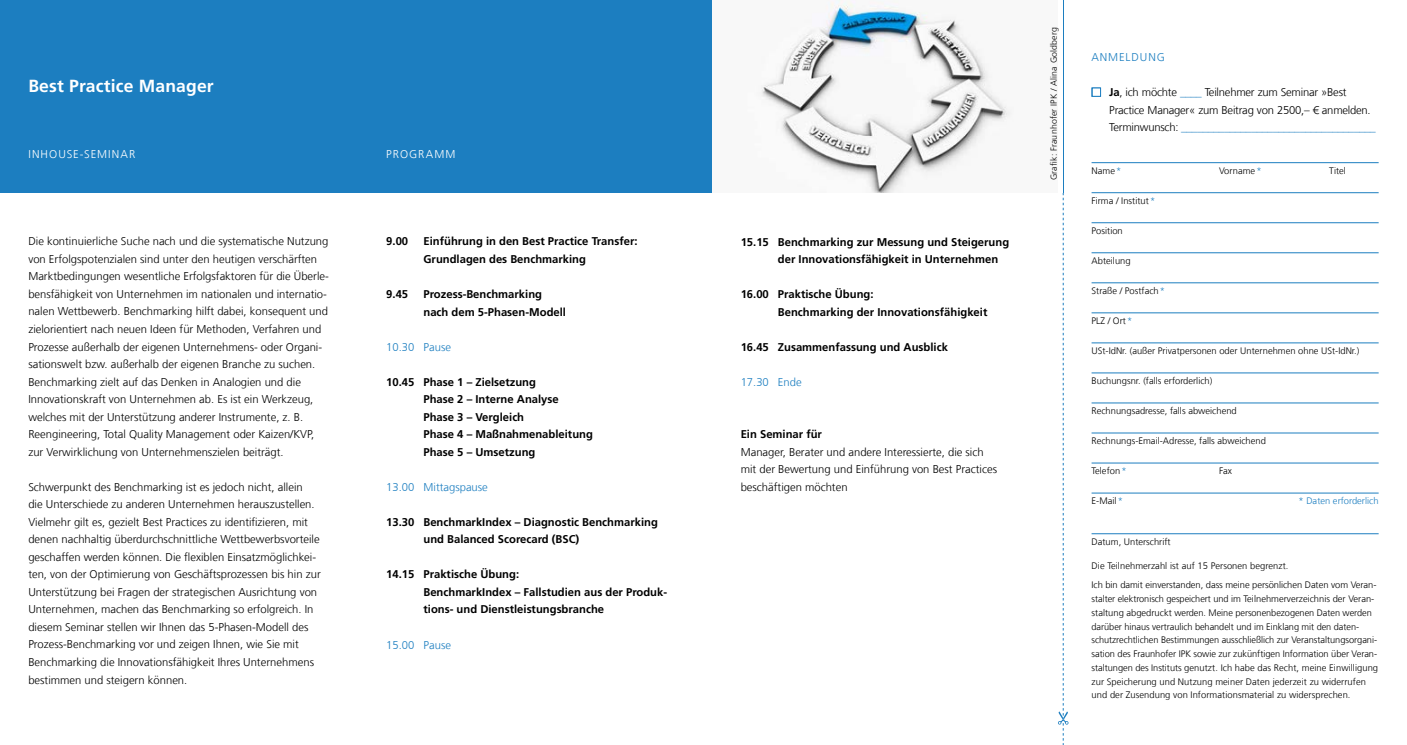
<style>
.page{position:relative;width:1407px;height:745px;background:#fff}
.page>*{position:absolute;margin:0;border:0;box-sizing:border-box;transform-origin:0 0}
.t1{font:700 17.5px "Frutiger LT Com";letter-spacing:.01em;color:#fff}
.t2{font:300 11.25px/17.5px "Frutiger LT Com";color:#000}
.t3{font:700 11.25px/17.5px "Frutiger LT Com";color:#000}
.t4{font:300 11.25px/17.5px "Frutiger LT Com";letter-spacing:-.02em;color:#000}
.t5{font:300 11.25px "Frutiger LT Com";color:#1c7ec0}
.t6{font:300 11.25px "Frutiger LT Com";letter-spacing:.1em;color:#fff}
.t7{font:300 11.25px "Frutiger LT Com";letter-spacing:.08em;color:#1c7ec0}
.t8{font:300 9.38px/13.8px "Frutiger LT Com";color:#000}
.t9{font:300 9.38px "Frutiger LT Com";color:#1c7ec0}
.t10{font:300 8.75px "Frutiger LT Com";letter-spacing:.02em;color:#000}
.s1{font-weight:700}
.s2{color:#1c7ec0}
</style>
<div class="page">
<div style="left:0;top:0;width:1063px;height:193px;background:#1c7ec0"></div>
<svg style="left:1058px;top:193px;width:10px;height:551px"></svg>
<img style="left:712px;top:0;width:346px;height:193px">
<hr style="left:1091px;top:162px;width:287px;height:1px;background:#1c7ec0">
<hr style="left:1091px;top:192px;width:287px;height:1px;background:#1c7ec0">
<hr style="left:1091px;top:222px;width:287px;height:1px;background:#1c7ec0">
<hr style="left:1091px;top:252px;width:287px;height:1px;background:#1c7ec0">
<hr style="left:1091px;top:282px;width:287px;height:1px;background:#1c7ec0">
<hr style="left:1091px;top:312px;width:287px;height:1px;background:#1c7ec0">
<hr style="left:1091px;top:342px;width:287px;height:1px;background:#1c7ec0">
<hr style="left:1091px;top:372px;width:287px;height:1px;background:#1c7ec0">
<hr style="left:1091px;top:402px;width:287px;height:1px;background:#1c7ec0">
<hr style="left:1091px;top:432px;width:287px;height:1px;background:#1c7ec0">
<hr style="left:1091px;top:462px;width:287px;height:1px;background:#1c7ec0">
<hr style="left:1091px;top:492px;width:287px;height:1px;background:#1c7ec0">
<hr style="left:1091px;top:533px;width:287px;height:1px;background:#1c7ec0">
<div style="left:1092px;top:88px;width:9px;height:9px;background:#fff;border:1px solid #1c7ec0"></div>
<h1 class="t1" style="left:28px;top:76px;width:187px">Best Practice Manager</h1>
<p class="t6" style="left:28px;top:147px;width:109px">inhouse-seminar</p>
<p class="t6" style="left:386px;top:147px;width:71px">programm</p>
<p class="t2" style="left:28px;top:233px;width:302px">Die kontinuierliche Suche nach und die systematische Nutzung von Erfolgspotenzialen sind unter den heutigen verschärften Marktbedingungen wesentliche Erfolgsfaktoren für die Überle&shy;bensfähigkeit von Unternehmen im nationalen und internatio&shy;nalen Wettbewerb. Benchmarking hilft dabei, konsequent und zielorientiert nach neuen Ideen für Methoden, Verfahren und Prozesse außerhalb der eigenen Unternehmens- oder Organi&shy;sationswelt bzw. außerhalb der eigenen Branche zu suchen.<br>Benchmarking zielt auf das Denken in Analogien und die Innovationskraft von Unternehmen ab. Es ist ein Werkzeug, welches mit der Unterstützung anderer Instrumente, z. B.<br>Reengineering, Total Quality Management oder Kaizen/KVP, zur Verwirklichung von Unternehmenszielen beiträgt.</p>
<p class="t2" style="left:28px;top:478px;width:294px">Schwerpunkt des Benchmarking ist es jedoch nicht, allein<br>die Unterschiede zu anderen Unternehmen herauszustellen.<br>Vielmehr gilt es, gezielt Best Practices zu identifizieren, mit denen nachhaltig überdurchschnittliche Wettbewerbsvorteile geschaffen werden können. Die flexiblen Einsatzmöglichkei&shy;ten, von der Optimierung von Geschäftsprozessen bis hin zur Unterstützung bei Fragen der strategischen Ausrichtung von Unternehmen, machen das Benchmarking so erfolgreich. In diesem Seminar stellen wir Ihnen das 5-Phasen-Modell des Prozess-Benchmarking vor und zeigen Ihnen, wie Sie mit Benchmarking die Innovationsfähigkeit Ihres Unternehmens bestimmen und steigern können.</p>
<p class="t3" style="left:386px;top:233px;width:23px">9.00</p>
<p class="t3" style="left:423px;top:233px;width:216px">Einführung in den Best Practice Transfer:<br>Grundlagen des Benchmarking</p>
<p class="t3" style="left:386px;top:285px;width:23px">9.45</p>
<p class="t3" style="left:423px;top:285px;width:144px">Prozess-Benchmarking nach dem 5-Phasen-Modell</p>
<p class="t5" style="left:386px;top:340px;width:66px">10.30 Pause</p>
<p class="t3" style="left:423px;top:373px;width:171px;text-indent:-37px">10.45 Phase 1 – Zielsetzung<br>Phase 2 – Interne Analyse<br>Phase 3 – Vergleich<br>Phase 4 – Maßnahmenableitung<br>Phase 5 – Umsetzung</p>
<p class="t5" style="left:386px;top:480px;width:103px">13.00 M ittagspause</p>
<p class="t3" style="left:423px;top:513px;width:236px;text-indent:-37px">13.30 BenchmarkIndex – Diagnostic Benchmarking und Balanced Scorecard (BSC)</p>
<p class="t3" style="left:423px;top:565px;width:245px;text-indent:-37px">14.15 Praktische Übung:<br>BenchmarkIndex – Fallstudien aus der Produk&shy;tions- und Dienstleistungsbranche</p>
<p class="t5" style="left:386px;top:637px;width:66px">15.00 Pause</p>
<p class="t3" style="left:778px;top:233px;width:233px;text-indent:-37px">15.15 Benchmarking zur Messung und Steigerung der Innovationsfähigkeit in Unternehmen</p>
<p class="t3" style="left:778px;top:285px;width:211px;text-indent:-37px">16.00 Praktische Übung:<br>Benchmarking der Innovationsfähigkeit</p>
<p class="t3" style="left:741px;top:338px;width:209px">16.45 Zusammenfassung und Ausblick</p>
<p class="t5" style="left:741px;top:375px;width:62px">17.30 Ende</p>
<p class="t3" style="left:741px;top:425px;width:83px">Ein Seminar für</p>
<p class="t2" style="left:741px;top:443px;width:258px">Manager, Berater und andere Interessierte, die sich mit der Bewertung und Einführung von Best Practices beschäftigen möchten</p>
<p class="t10" style="left:1048px;top:180px;width:154px;rotate:-90deg">Grafik: Fraunhofer IPK / Alina Goldberg</p>
<p class="t7" style="left:1091px;top:51px;width:73px">anmeldung</p>
<p class="t4" style="left:1109px;top:83px;width:268px"><span class="s1">Ja</span>, ich möchte <span class="s2">____</span> Teilnehmer zum Seminar »Best<br>Practice Manager« zum Beitrag von 2500,– € anmelden.<br>Terminwunsch: <span class="s2">____________________________________</span></p>
<p class="t8" style="left:1091px;top:163px;width:31px">Name<span class="s2">*</span></p>
<p class="t8" style="left:1219px;top:163px;width:44px">Vorname<span class="s2">*</span></p>
<p class="t8" style="left:1329px;top:163px;width:18px">Titel</p>
<p class="t8" style="left:1091px;top:193px;width:65px">Firma / Institut<span class="s2">*</span></p>
<p class="t8" style="left:1091px;top:223px;width:33px">Position</p>
<p class="t8" style="left:1091px;top:253px;width:41px">Abteilung</p>
<p class="t8" style="left:1091px;top:283px;width:75px">Straße / Postfach<span class="s2">*</span></p>
<p class="t8" style="left:1091px;top:313px;width:42px">PLZ / Ort<span class="s2">*</span></p>
<p class="t8" style="left:1091px;top:343px;width:269px">USt-IdNr. (außer Privatpersonen oder Unternehmen ohne USt-IdNr.)</p>
<p class="t8" style="left:1091px;top:373px;width:122px">Buchungsnr. (falls erforderlich)</p>
<p class="t8" style="left:1091px;top:403px;width:147px">Rechnungsadresse, falls abweichend</p>
<p class="t8" style="left:1091px;top:433px;width:176px">Rechnungs-Email-Adresse, falls abweichend</p>
<p class="t8" style="left:1091px;top:463px;width:37px">Telefon<span class="s2">*</span></p>
<p class="t8" style="left:1219px;top:463px;width:15px">Fax</p>
<p class="t8" style="left:1091px;top:493px;width:33px">E-Mail<span class="s2">*</span></p>
<p class="t9" style="left:1298px;top:495px;width:82px">* Daten erforderlich</p>
<p class="t8" style="left:1091px;top:534px;width:80px">Datum, Unterschrift</p>
<p class="t8" style="left:1091px;top:556px;width:286px;line-height:19.1px">Die Teilnehmerzahl ist auf 15 Personen begrenzt.<br>Ich bin damit einverstanden, dass meine persönlichen Daten vom Veran-</p>
<p class="t8" style="left:1091px;top:591px;width:288px">stalter elektronisch gespeichert und im Teilnehmerverzeichnis der Veran&shy;staltung abgedruckt werden. Meine personenbezogenen Daten werden darüber hinaus vertraulich behandelt und im Einklang mit den daten&shy;schutzrechtlichen Bestimmungen ausschließlich zur Veranstaltungsorgani&shy;sation des Fraunhofer IPK sowie zur zukünftigen Information über Veran&shy;staltungen des Instituts genutzt. Ich habe das Recht, meine Einwilligung zur Speicherung und Nutzung meiner Daten jederzeit zu widerrufen und der Zusendung von Informationsmaterial zu widersprechen.</p>
</div>
